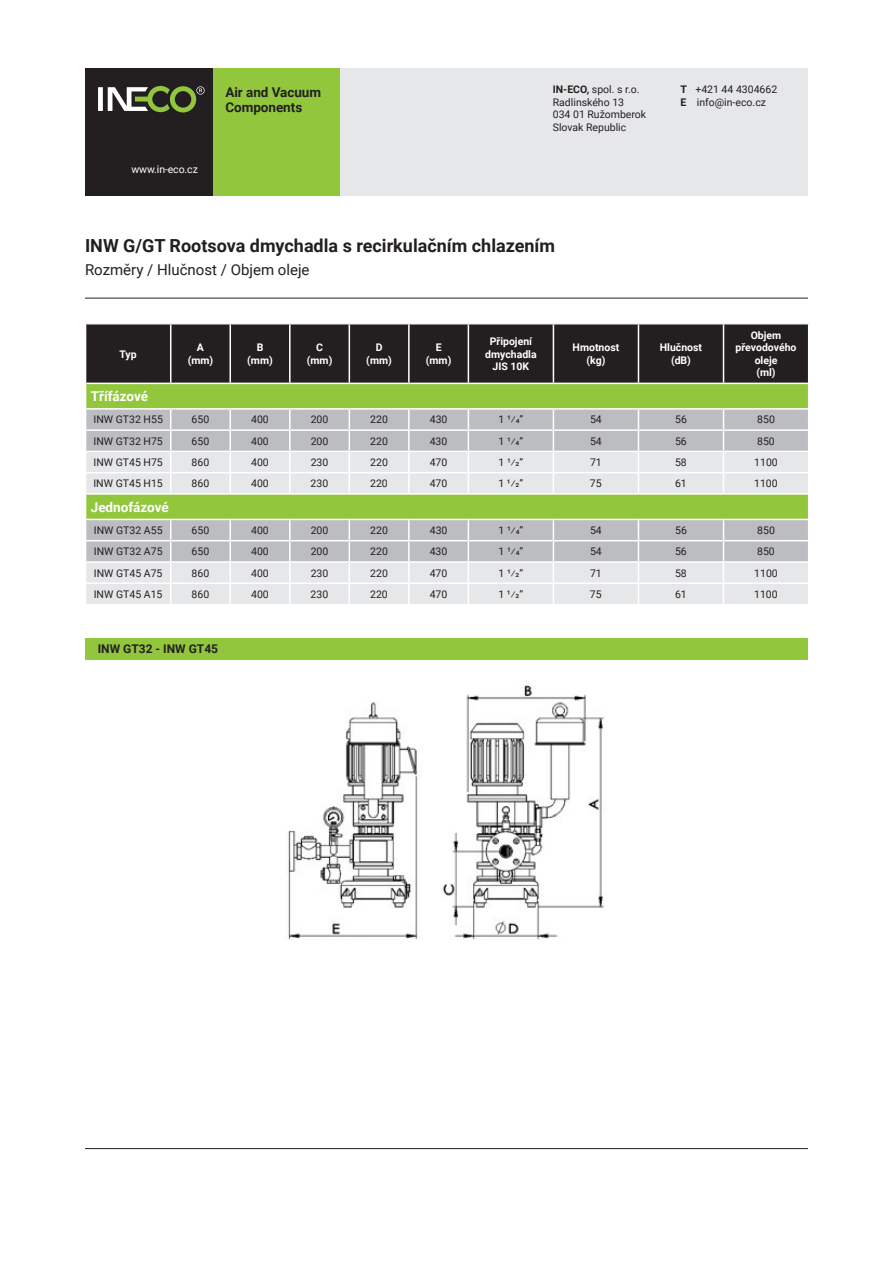
<style>
.page{position:relative;width:893px;height:1263px;background:#fff}
.page>*{position:absolute;margin:0;border:0;box-sizing:border-box;transform-origin:0 0}
.t1{font:700 18px "Roboto";color:#231f20}
.t2{font:15px "Roboto";color:#231f20}
.t3{font:700 13.5px/15px "Roboto";letter-spacing:-.005em;color:#231f20}
.t4{font:700 13.5px "Roboto";color:#fff}
.t5{font:700 12px "Roboto";color:#231f20}
.t6{font:10.5px/12.6px "Roboto";color:#231f20}
.t7{font:700 10.5px/12.6px "Roboto";color:#fff;text-align:center}
.t8{font:10.5px "Roboto";letter-spacing:-.01em;color:#fff}
.s1{font-weight:700}
</style>
<div class="page">
<hr style="left:85px;top:1148px;width:723px;height:1px;background:#231f20">
<hr style="left:85px;top:298px;width:723px;height:1px;background:#231f20">
<svg style="left:85px;top:324px;width:724px;height:280px;background:#a6ae98"></svg>
<div style="left:85px;top:638px;width:723px;height:21px;background:#92c73d"></div>
<img style="left:287px;top:685px;width:318px;height:255px">
<div style="left:340px;top:68px;width:468px;height:128px;background:#e6e7e9"></div>
<div style="left:213px;top:68px;width:127px;height:128px;background:#92c73d"></div>
<div style="left:85px;top:68px;width:128px;height:128px;background:#231f20"></div>
<svg style="left:98px;top:86px;width:107px;height:26px"></svg>
<p class="t8" style="left:132px;top:162px;width:68px">www.in-eco.cz</p>
<p class="t3" style="left:225px;top:84px;width:97px">Air and Vacuum<br>Components</p>
<p class="t6" style="left:553px;top:82px;width:95px"><span class="s1">IN-ECO,</span> spol. s r.o.<br>Radlinského 13<br>034 01 Ružomberok<br>Slovak Republic</p>
<h1 class="t1" style="left:85px;top:233px;width:472px">INW G/GT Rootsova dmychadla s recirkulačním chlazením</h1>
<h2 class="t2" style="left:85px;top:259px;width:226px">Rozměry / Hlučnost / Objem oleje</h2>
<p class="t6" style="left:680px;top:82px;width:98px"><span class="s1">T</span> +421 44 4304662<br><span class="s1">E</span> info@in-eco.cz</p>
<p class="t7" style="left:120px;top:347px;width:19px">Typ</p>
<p class="t7" style="left:188px;top:341px;width:27px">A (mm)</p>
<p class="t7" style="left:247px;top:341px;width:27px">B (mm)</p>
<p class="t7" style="left:307px;top:341px;width:27px">C (mm)</p>
<p class="t7" style="left:366px;top:341px;width:27px">D (mm)</p>
<p class="t7" style="left:426px;top:341px;width:27px">E (mm)</p>
<p class="t7" style="left:485px;top:334px;width:53px">Připojení dmychadla<br>JIS 10K</p>
<p class="t7" style="left:573px;top:341px;width:48px">Hmotnost (kg)</p>
<p class="t7" style="left:660px;top:341px;width:44px">Hlučnost (dB)</p>
<p class="t7" style="left:736px;top:328px;width:62px">Objem převodového oleje<br>(ml)</p>
<p class="t4" style="left:91px;top:387px;width:59px">Třífázové</p>
<p class="t6" style="left:94px;top:413px;width:71px">INW GT32 H55</p>
<p class="t6" style="left:192px;top:413px;width:19px">650</p>
<p class="t6" style="left:251px;top:413px;width:19px">400</p>
<p class="t6" style="left:311px;top:413px;width:19px">200</p>
<p class="t6" style="left:370px;top:413px;width:19px">220</p>
<p class="t6" style="left:430px;top:413px;width:19px">430</p>
<p class="t6" style="left:499px;top:413px;width:26px">1 1/4”</p>
<p class="t6" style="left:590px;top:413px;width:13px">54</p>
<p class="t6" style="left:675px;top:413px;width:13px">56</p>
<p class="t6" style="left:757px;top:413px;width:19px">850</p>
<p class="t6" style="left:94px;top:434px;width:71px">INW GT32 H75</p>
<p class="t6" style="left:192px;top:434px;width:19px">650</p>
<p class="t6" style="left:251px;top:434px;width:19px">400</p>
<p class="t6" style="left:311px;top:434px;width:19px">200</p>
<p class="t6" style="left:370px;top:434px;width:19px">220</p>
<p class="t6" style="left:430px;top:434px;width:19px">430</p>
<p class="t6" style="left:498px;top:434px;width:26px">1 1/4”</p>
<p class="t6" style="left:590px;top:434px;width:13px">54</p>
<p class="t6" style="left:675px;top:434px;width:13px">56</p>
<p class="t6" style="left:757px;top:434px;width:19px">850</p>
<p class="t6" style="left:93px;top:455px;width:71px">INW GT45 H75</p>
<p class="t6" style="left:192px;top:455px;width:19px">860</p>
<p class="t6" style="left:251px;top:455px;width:19px">400</p>
<p class="t6" style="left:311px;top:455px;width:19px">230</p>
<p class="t6" style="left:370px;top:455px;width:19px">220</p>
<p class="t6" style="left:430px;top:455px;width:19px">470</p>
<p class="t6" style="left:498px;top:455px;width:26px">1 1/2”</p>
<p class="t6" style="left:590px;top:455px;width:13px">71</p>
<p class="t6" style="left:675px;top:455px;width:13px">58</p>
<p class="t6" style="left:754px;top:455px;width:25px">1100</p>
<p class="t6" style="left:93px;top:477px;width:71px">INW GT45 H15</p>
<p class="t6" style="left:192px;top:477px;width:19px">860</p>
<p class="t6" style="left:251px;top:477px;width:19px">400</p>
<p class="t6" style="left:311px;top:477px;width:19px">230</p>
<p class="t6" style="left:370px;top:477px;width:19px">220</p>
<p class="t6" style="left:430px;top:477px;width:19px">470</p>
<p class="t6" style="left:498px;top:477px;width:26px">1 1/2”</p>
<p class="t6" style="left:590px;top:477px;width:13px">75</p>
<p class="t6" style="left:675px;top:477px;width:13px">61</p>
<p class="t6" style="left:754px;top:477px;width:25px">1100</p>
<p class="t4" style="left:91px;top:497px;width:80px">Jednofázové</p>
<p class="t6" style="left:94px;top:524px;width:70px">INW GT32 A55</p>
<p class="t6" style="left:192px;top:524px;width:19px">650</p>
<p class="t6" style="left:251px;top:524px;width:19px">400</p>
<p class="t6" style="left:311px;top:524px;width:19px">200</p>
<p class="t6" style="left:370px;top:524px;width:19px">220</p>
<p class="t6" style="left:430px;top:524px;width:19px">430</p>
<p class="t6" style="left:499px;top:524px;width:26px">1 1/4”</p>
<p class="t6" style="left:590px;top:524px;width:13px">54</p>
<p class="t6" style="left:675px;top:524px;width:13px">56</p>
<p class="t6" style="left:757px;top:524px;width:19px">850</p>
<p class="t6" style="left:94px;top:545px;width:70px">INW GT32 A75</p>
<p class="t6" style="left:192px;top:545px;width:19px">650</p>
<p class="t6" style="left:251px;top:545px;width:19px">400</p>
<p class="t6" style="left:311px;top:545px;width:19px">200</p>
<p class="t6" style="left:370px;top:545px;width:19px">220</p>
<p class="t6" style="left:430px;top:545px;width:19px">430</p>
<p class="t6" style="left:498px;top:545px;width:26px">1 1/4”</p>
<p class="t6" style="left:590px;top:545px;width:13px">54</p>
<p class="t6" style="left:675px;top:545px;width:13px">56</p>
<p class="t6" style="left:757px;top:545px;width:19px">850</p>
<p class="t6" style="left:94px;top:566px;width:70px">INW GT45 A75</p>
<p class="t6" style="left:192px;top:566px;width:19px">860</p>
<p class="t6" style="left:251px;top:566px;width:19px">400</p>
<p class="t6" style="left:311px;top:566px;width:19px">230</p>
<p class="t6" style="left:370px;top:566px;width:19px">220</p>
<p class="t6" style="left:430px;top:566px;width:19px">470</p>
<p class="t6" style="left:498px;top:566px;width:26px">1 1/2”</p>
<p class="t6" style="left:590px;top:566px;width:13px">71</p>
<p class="t6" style="left:675px;top:566px;width:13px">58</p>
<p class="t6" style="left:754px;top:566px;width:25px">1100</p>
<p class="t6" style="left:94px;top:587px;width:70px">INW GT45 A15</p>
<p class="t6" style="left:192px;top:587px;width:19px">860</p>
<p class="t6" style="left:251px;top:587px;width:19px">400</p>
<p class="t6" style="left:311px;top:587px;width:19px">230</p>
<p class="t6" style="left:370px;top:587px;width:19px">220</p>
<p class="t6" style="left:430px;top:587px;width:19px">470</p>
<p class="t6" style="left:498px;top:587px;width:26px">1 1/2”</p>
<p class="t6" style="left:590px;top:587px;width:13px">75</p>
<p class="t6" style="left:675px;top:587px;width:13px">61</p>
<p class="t6" style="left:754px;top:587px;width:25px">1100</p>
<p class="t5" style="left:98px;top:640px;width:122px">INW GT32 - INW GT45</p>
</div>
